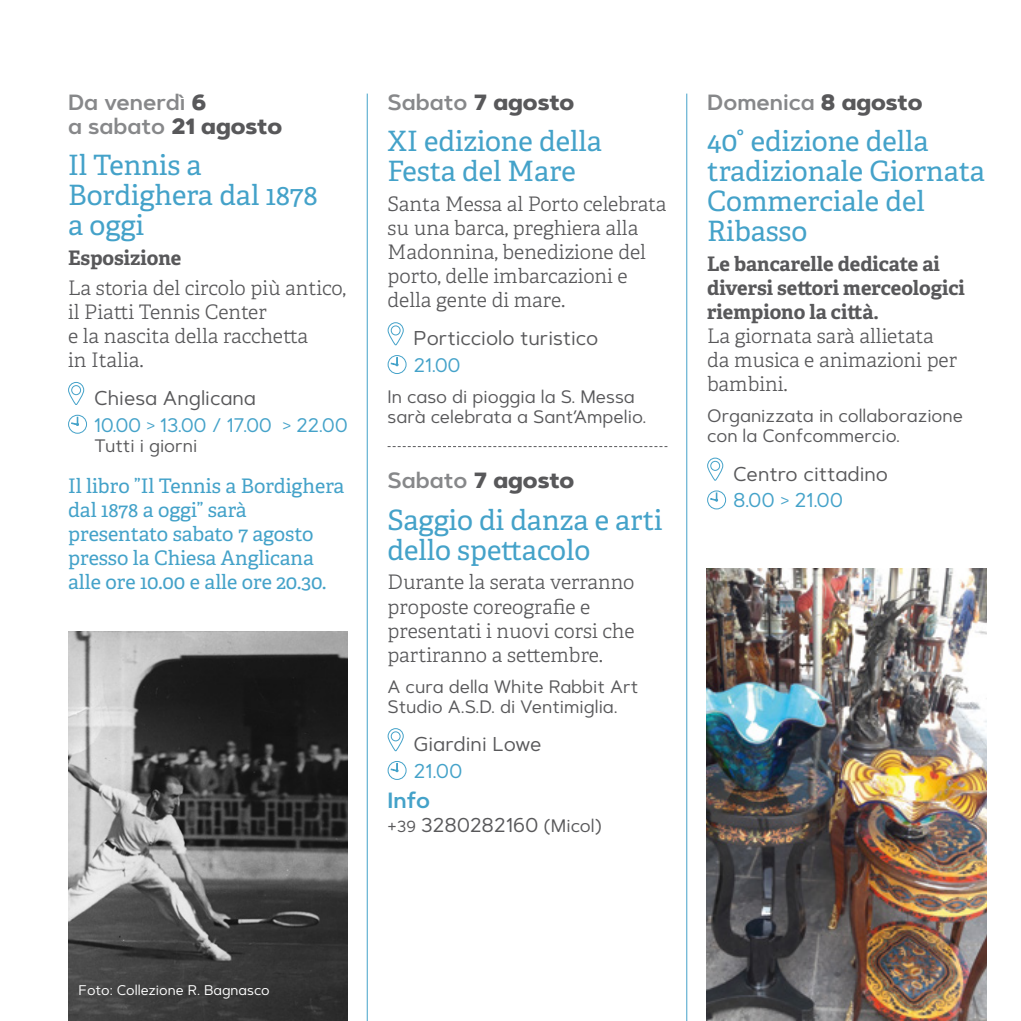
<style>
.page{position:relative;width:1021px;height:1021px;background:#fff}
.page>*{position:absolute;margin:0;border:0;box-sizing:border-box;transform-origin:0 0}
.t1{font:28px/30px "Adelle";color:#44a2c9}
.t2{font:600 22px/24px "Artegra Sans Alt";color:#87888a}
.t3{font:800 22px "Artegra Sans Alt";color:#58585a}
.t4{font:600 22px "Artegra Sans Alt";color:#44a2c9}
.t5{font:300 20px/24px "Adelle";color:#58585a}
.t6{font:20px/24px "Adelle";color:#44a2c9}
.t7{font:20px/26.6px "Artegra Sans Alt";color:#58585a}
.t8{font:700 20px/24px "Adelle";color:#58585a}
.t9{font:20px "Artegra Sans Alt";color:#44a2c9}
.t10{font:19.6px "Artegra Sans Alt";letter-spacing:-.015em;color:#44a2c9}
.t11{font:18px/20px "Artegra Sans Alt";color:#58585a}
.t12{font:14px "Artegra Sans Alt";color:#fff}
.s1{font-weight:800;color:#58585a}
.s2{font-family:"Substance";font-weight:300}
.s3{font-weight:600;color:#87888a}
.s4{font-size:16px}
.s5{font-size:18px}
.s6{color:#44a2c9}
.s7{font-family:"Substance";font-weight:300;color:#44a2c9}
</style>
<div class="page">
<svg style="left:68px;top:382px;width:17px;height:23px"></svg>
<div style="left:68px;top:415px;width:19px;height:19px;border:1px solid #44a2c9;border-radius:50%"></div>
<svg style="left:71px;top:417px;width:8px;height:9px"></svg>
<svg style="left:387px;top:446px;width:280px;height:1px"></svg>
<svg style="left:387px;top:322px;width:17px;height:24px"></svg>
<div style="left:387px;top:355px;width:19px;height:19px;border:1px solid #44a2c9;border-radius:50%"></div>
<svg style="left:390px;top:357px;width:8px;height:9px"></svg>
<svg style="left:387px;top:728px;width:17px;height:24px"></svg>
<div style="left:387px;top:761px;width:19px;height:19px;border:1px solid #44a2c9;border-radius:50%"></div>
<svg style="left:390px;top:763px;width:8px;height:9px"></svg>
<img style="left:68px;top:631px;width:280px;height:389px">
<img style="left:706px;top:569px;width:280px;height:451px">
<hr style="left:367px;top:94px;width:1px;height:926px;background:#44a2c9">
<hr style="left:686px;top:94px;width:1px;height:926px;background:#44a2c9">
<svg style="left:707px;top:457px;width:16px;height:24px"></svg>
<div style="left:707px;top:490px;width:19px;height:19px;border:1px solid #44a2c9;border-radius:50%"></div>
<svg style="left:710px;top:492px;width:8px;height:9px"></svg>
<p class="t2" style="left:68px;top:90px;width:216px">Da venerdì <span class="s1">6<br></span>a sabato <span class="s1">21 agosto</span></p>
<h1 class="t1" style="left:68px;top:151px;width:251px">Il Tennis a<br>Bordighera dal 1878 a oggi</h1>
<p class="t8" style="left:68px;top:246px;width:115px">Esposizione</p>
<p class="t5" style="left:68px;top:276px;width:279px">La storia del circolo più antico, il Piatti Tennis Center<br>e la nascita della racchetta<br>in Italia.</p>
<p class="t7" style="left:94px;top:384px;width:164px">Chiesa Anglicana</p>
<p class="t10" style="left:94px;top:411px;width:255px">10.00 <span class="s2">&gt;</span> 13.00 / 17.00 <span class="s2">&gt;</span> 22.00</p>
<p class="t11" style="left:94px;top:435px;width:105px">Tutti i giorni</p>
<p class="t6" style="left:68px;top:474px;width:278px">Il libro ”Il Tennis a Bordighera dal 1878 a oggi” sarà presentato sabato 7 agosto presso la Chiesa Anglicana alle ore 10.00 e alle ore 20.30.</p>
<p class="t3" style="left:387px;top:85px;width:188px"><span class="s3">Sabato</span> 7 agosto</p>
<h1 class="t1" style="left:387px;top:127px;width:216px">XI edizione della<br>Festa del Mare</h1>
<p class="t5" style="left:387px;top:192px;width:280px">Santa Messa al Porto celebrata su una barca, preghiera alla<br>Madonnina, benedizione del porto, delle imbarcazioni e della gente di mare.</p>
<p class="t7" style="left:413px;top:324px;width:186px">Porticciolo turistico</p>
<p class="t10" style="left:413px;top:351px;width:49px">21.00</p>
<p class="t11" style="left:387px;top:387px;width:260px">In caso di pioggia la S. Messa sarà celebrata a Sant’Ampelio.</p>
<p class="t3" style="left:387px;top:464px;width:188px"><span class="s3">Sabato</span> 7 agosto</p>
<h1 class="t1" style="left:387px;top:505px;width:276px">Saggio di danza e arti dello spettacolo</h1>
<p class="t5" style="left:387px;top:570px;width:248px">Durante la serata verranno proposte coreografie e presentati i nuovi corsi che partiranno a settembre.</p>
<p class="t11" style="left:387px;top:676px;width:252px">A cura della White Rabbit Art<br>Studio A.S.D. di Ventimiglia.</p>
<p class="t7" style="left:413px;top:730px;width:129px">Giardini Lowe</p>
<p class="t9" style="left:413px;top:757px;width:50px">21.00</p>
<p class="t4" style="left:387px;top:784px;width:44px">Info</p>
<p class="t7" style="left:387px;top:811px;width:216px"><span class="s4">+39</span> 3280282160 <span class="s5">(Micol)</span></p>
<p class="t2" style="left:707px;top:90px;width:217px">Domenica <span class="s1">8 agosto</span></p>
<h1 class="t1" style="left:707px;top:127px;width:279px">40° edizione della tradizionale Giornata<br>Commerciale del<br>Ribasso</h1>
<p class="t8" style="left:707px;top:252px;width:259px">Le bancarelle dedicate ai diversi settori merceologici riempiono la città.</p>
<p class="t5" style="left:707px;top:324px;width:251px">La giornata sarà allietata da musica e animazioni per bambini.</p>
<p class="t11" style="left:707px;top:406px;width:257px">Organizzata in collaborazione con la Confcommercio.</p>
<p class="t7" style="left:733px;top:460px;width:156px">Centro cittadino<br><span class="s6">8.00</span> <span class="s7">&gt;</span> <span class="s6">21.00</span></p>
<p class="t12" style="left:79px;top:980px;width:193px">Foto: Collezione R. Bagnasco</p>
</div>
